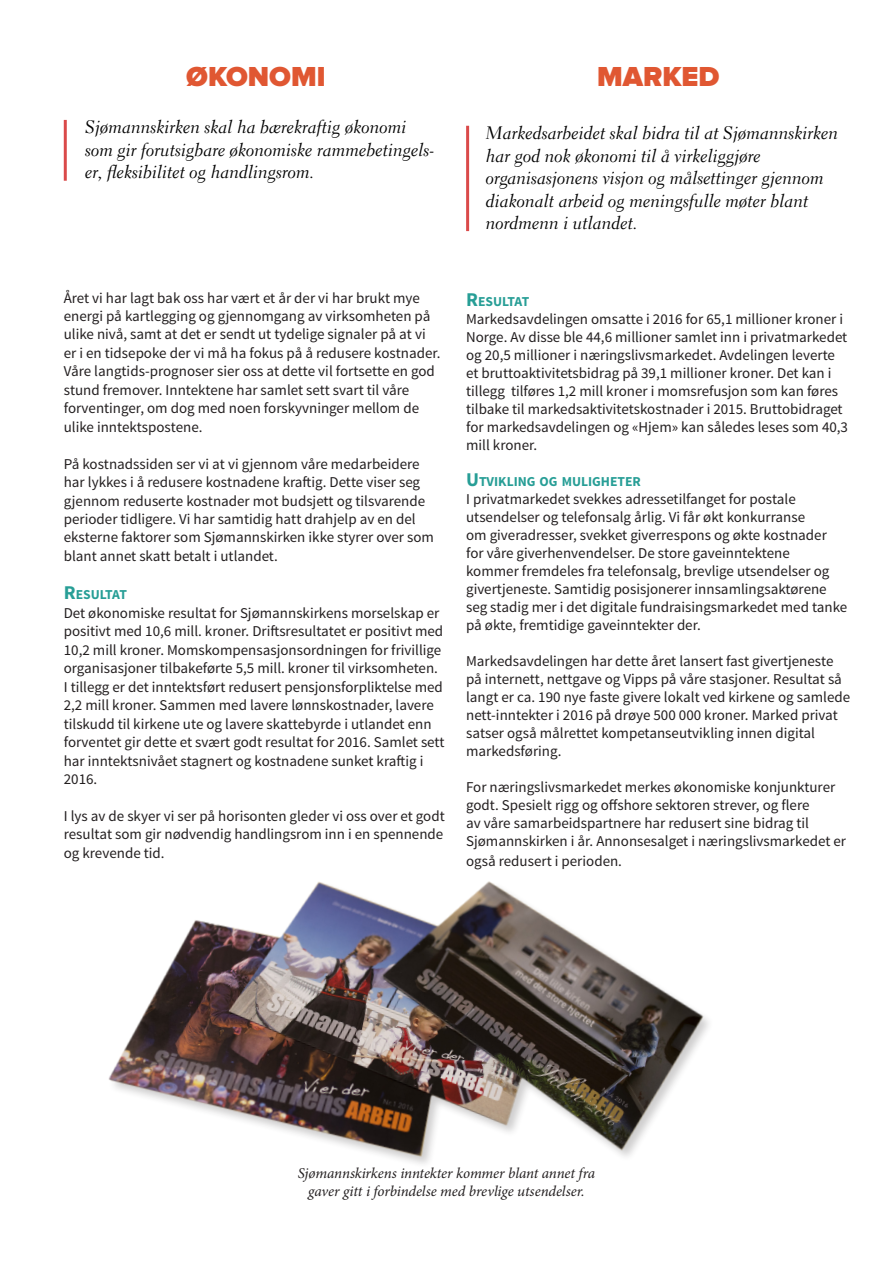
<style>
.page{position:relative;width:893px;height:1263px;background:#fff}
.page>*{position:absolute;margin:0;border:0;box-sizing:border-box;transform-origin:0 0}
.t1{font:900 28.5px "Proxima Nova";color:#e05732}
.t2{font:18px/22.5px "Electra LT Std Cursive";color:#000001}
.t3{font:15px/18.5px "Source Sans Pro";color:#231f20}
.t4{font:italic 15px/18px "Minion Pro";letter-spacing:-.005em;color:#231f20;text-align:center}
.t5{font:700 13.65px "Source Sans Pro";color:#279e96}
.t6{font:700 13.65px "Source Sans Pro";letter-spacing:-.02em;color:#279e96}
.s1{font-size:19.5px}
</style>
<div class="page">
<img style="left:108px;top:881px;width:601px;height:283px">
<hr style="left:64px;top:120px;width:3px;height:61px;background:#da4a4a">
<hr style="left:466px;top:126px;width:3px;height:105px;background:#da4a4a">
<h1 class="t1" style="left:186px;top:60px;width:141px">ØKONOMI</h1>
<h1 class="t1" style="left:597px;top:60px;width:124px">MARKED</h1>
<p class="t2" style="left:85px;top:116px;width:350px">Sjømannskirken skal ha bærekraftig økonomi som gir forutsigbare økonomiske rammebetingels&shy;er, fleksibilitet og handlingsrom.</p>
<p class="t2" style="left:486px;top:122px;width:354px">Markedsarbeidet skal bidra til at Sjømannskirken har god nok økonomi til å virkeliggjøre organisasjonens visjon og målsettinger gjennom diakonalt arbeid og meningsfulle møter blant nordmenn i utlandet.</p>
<p class="t3" style="left:64px;top:289px;width:378px">Året vi har lagt bak oss har vært et år der vi har brukt mye energi på kartlegging og gjennomgang av virksomheten på ulike nivå, samt at det er sendt ut tydelige signaler på at vi er i en tidsepoke der vi må ha fokus på å redusere kostnader.<br>Våre langtids-prognoser sier oss at dette vil fortsette en god stund fremover. Inntektene har samlet sett svart til våre forventinger, om dog med noen forskyvninger mellom de ulike inntektspostene.</p>
<p class="t3" style="left:64px;top:455px;width:372px">På kostnadssiden ser vi at vi gjennom våre medarbeidere har lykkes i å redusere kostnadene kraftig. Dette viser seg gjennom reduserte kostnader mot budsjett og tilsvarende perioder tidligere. Vi har samtidig hatt drahjelp av en del eksterne faktorer som Sjømannskirken ikke styrer over som blant annet skatt betalt i utlandet.</p>
<p class="t6" style="left:64px;top:586px;width:65px"><span class="s1">R</span>ESULTAT</p>
<p class="t3" style="left:64px;top:604px;width:382px">Det økonomiske resultat for Sjømannskirkens morselskap er positivt med 10,6 mill. kroner. Driftsresultatet er positivt med 10,2 mill kroner. Momskompensasjonsordningen for frivillige organisasjoner tilbakeførte 5,5 mill. kroner til virksomheten.<br>I tillegg er det inntektsført redusert pensjonsforpliktelse med 2,2 mill kroner. Sammen med lavere lønnskostnader, lavere tilskudd til kirkene ute og lavere skattebyrde i utlandet enn forventet gir dette et svært godt resultat for 2016. Samlet sett har inntektsnivået stagnert og kostnadene sunket kraftig i 2016.</p>
<p class="t3" style="left:64px;top:807px;width:382px;text-align:justify">I lys av de skyer vi ser på horisonten gleder vi oss over et godt resultat som gir nødvendig handlingsrom inn i en spennende og krevende tid.</p>
<p class="t6" style="left:466px;top:293px;width:65px"><span class="s1">R</span>ESULTAT</p>
<p class="t3" style="left:466px;top:310px;width:383px;line-height:18px">Markedsavdelingen omsatte i 2016 for 65,1 millioner kroner i Norge. Av disse ble 44,6 millioner samlet inn i privatmarkedet og 20,5 millioner i næringslivsmarkedet. Avdelingen leverte et bruttoaktivitetsbidrag på 39,1 millioner kroner. Det kan i tillegg tilføres 1,2 mill kroner i momsrefusjon som kan føres tilbake til markedsaktivitetskostnader i 2015. Bruttobidraget for markedsavdelingen og «Hjem» kan således leses som 40,3 mill kroner.</p>
<p class="t5" style="left:466px;top:473px;width:176px"><span class="s1">U</span>TVIKLING OG MULIGHETER</p>
<p class="t3" style="left:466px;top:490px;width:383px;line-height:18px">I privatmarkedet svekkes adressetilfanget for postale utsendelser og telefonsalg årlig. Vi får økt konkurranse<br>om giveradresser, svekket giverrespons og økte kostnader for våre giverhenvendelser. De store gaveinntektene<br>kommer fremdeles fra telefonsalg, brevlige utsendelser og givertjeneste. Samtidig posisjonerer innsamlingsaktørene seg stadig mer i det digitale fundraisingsmarkedet med tanke på økte, fremtidige gaveinntekter der.</p>
<p class="t3" style="left:466px;top:652px;width:386px;line-height:18px">Markedsavdelingen har dette året lansert fast givertjeneste på internett, nettgave og Vipps på våre stasjoner. Resultat så langt er ca. 190 nye faste givere lokalt ved kirkene og samlede nett-inntekter i 2016 på drøye 500 000 kroner. Marked privat satser også målrettet kompetanseutvikling innen digital markedsføring.</p>
<p class="t3" style="left:466px;top:778px;width:381px;line-height:18px">For næringslivsmarkedet merkes økonomiske konjunkturer godt. Spesielt rigg og offshore sektoren strever, og flere<br>av våre samarbeidspartnere har redusert sine bidrag til Sjømannskirken i år. Annonsesalget i næringslivsmarkedet er</p>
<p class="t3" style="left:466px;top:852px;width:157px">også redusert i perioden.</p>
<p class="t4" style="left:298px;top:1164px;width:299px">Sjømannskirkens inntekter kommer blant annet fra gaver gitt i forbindelse med brevlige utsendelser.</p>
</div>
